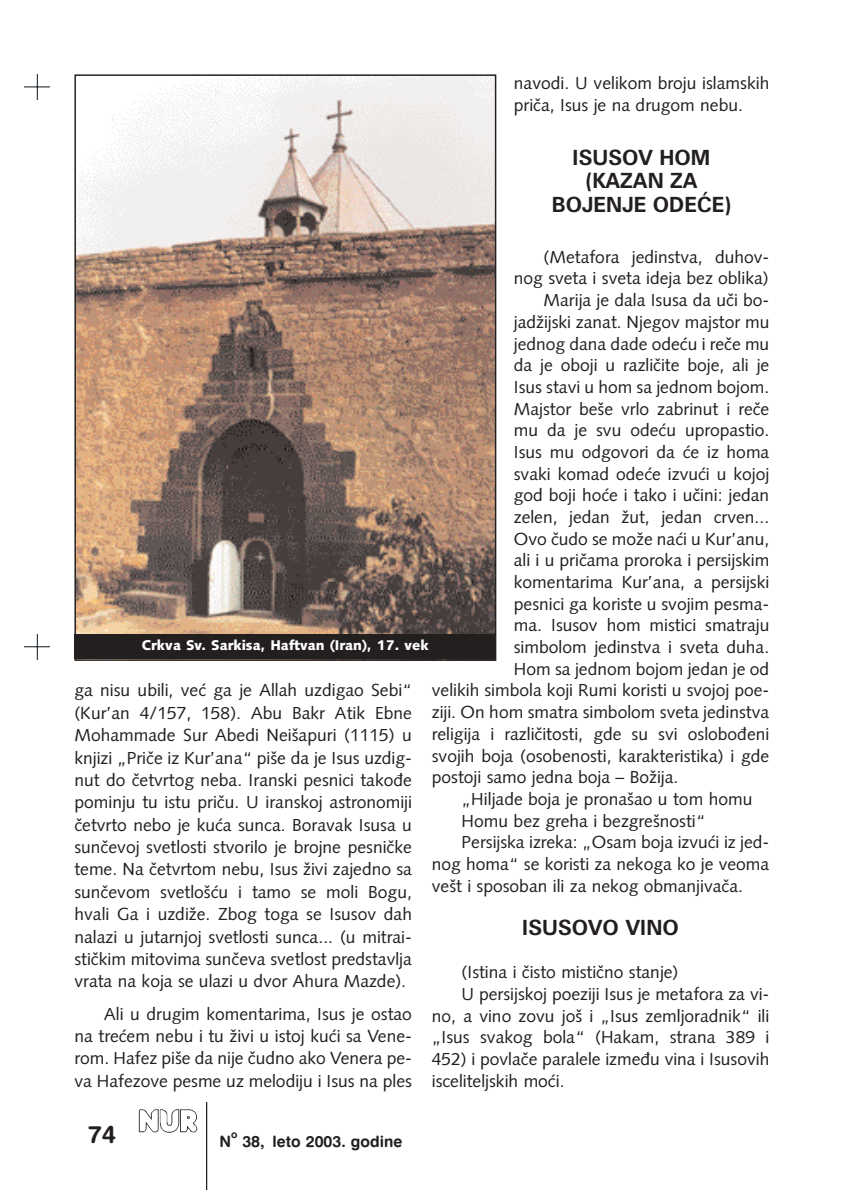
<style>
.page{position:relative;width:844px;height:1190px;background:#fff}
.page>*{position:absolute;margin:0;border:0;box-sizing:border-box;transform-origin:0 0}
.t1{font:24.5px "TT7 F07 O00";color:#231f1f}
.t2{font:21px/23.8px "TT7 F12 O00";color:#231f1f;text-align:center}
.t3{font:17.5px/22.4px "TT7 F0 BO00";color:#231f1f;text-align:justify}
.t4{font:15.75px "TT7 F07 O00";color:#231f1f}
.t5{font:14px "TT7 F00 O00";color:#fff}
.t6{font:10.33px "TT7 F07 O00";color:#231f1f}
</style>
<div class="page">
<img style="left:139px;top:1109px;width:59px;height:24px">
<hr style="left:206px;top:1102px;width:1px;height:88px;background:#231f1f">
<img style="left:76px;top:76px;width:418px;height:558px">
<div style="left:74px;top:634px;width:422px;height:25px;background:#231f1f"></div>
<svg style="left:25px;top:74px;width:25px;height:25px"></svg>
<svg style="left:25px;top:634px;width:25px;height:25px"></svg>
<p class="t3" style="left:514px;top:74px;width:257px;line-height:21.7px">navodi. U velikom broju islamskih pri~a, Isus je na drugom nebu.</p>
<p class="t2" style="left:552px;top:147px;width:181px">ISUSOV HOM (KAZAN ZA<br>BOJENJE ODE]E)</p>
<p class="t3" style="left:543px;top:247px;width:227px">(Metafora jedinstva, duhov-</p>
<p class="t3" style="left:514px;top:269px;width:256px">nog sveta i sveta ideja bez oblika)</p>
<p class="t3" style="left:543px;top:290px;width:227px">Marija je dala Isusa da u~i bo-</p>
<p class="t3" style="left:514px;top:312px;width:257px">jad`ijski zanat. Njegov majstor mu</p>
<p class="t3" style="left:514px;top:334px;width:257px">jednog dana dade ode}u i re~e mu</p>
<p class="t3" style="left:514px;top:355px;width:257px">da je oboji u razli~ite boje, ali je</p>
<p class="t3" style="left:514px;top:377px;width:257px">Isus stavi u hom sa jednom bojom.</p>
<p class="t3" style="left:514px;top:399px;width:257px">Majstor be{e vrlo zabrinut i re~e</p>
<p class="t3" style="left:514px;top:421px;width:257px">mu da je svu ode}u upropastio.</p>
<p class="t3" style="left:514px;top:442px;width:257px">Isus mu odgovori da }e iz homa</p>
<p class="t3" style="left:514px;top:464px;width:257px">svaki komad ode}e izvu}i u kojoj</p>
<p class="t3" style="left:514px;top:486px;width:257px">god boji ho}e i tako i u~ini: jedan</p>
<p class="t3" style="left:514px;top:507px;width:257px">zelen, jedan `ut, jedan crven...</p>
<p class="t3" style="left:514px;top:529px;width:257px">Ovo ~udo se mo`e na}i u Kur’anu,</p>
<p class="t3" style="left:514px;top:551px;width:257px">ali i u pri~ama proroka i persijskim</p>
<p class="t3" style="left:514px;top:572px;width:257px">komentarima Kur’ana, a persijski</p>
<p class="t3" style="left:514px;top:594px;width:257px">pesnici ga koriste u svojim pesma-</p>
<p class="t3" style="left:514px;top:616px;width:257px">ma. Isusov hom mistici smatraju</p>
<p class="t3" style="left:514px;top:637px;width:257px">simbolom jedinstva i sveta duha.</p>
<p class="t3" style="left:514px;top:659px;width:257px">Hom sa jednom bojom jedan je od</p>
<p class="t3" style="left:432px;top:681px;width:339px">velikih simbola koji Rumi koristi u svojoj poe-</p>
<p class="t3" style="left:432px;top:702px;width:339px">ziji. On hom smatra simbolom sveta jedinstva</p>
<p class="t3" style="left:432px;top:724px;width:339px">religija i razli~itosti, gde su svi oslobo|eni</p>
<p class="t3" style="left:432px;top:746px;width:339px">svojih boja (osobenosti, karakteristika) i gde</p>
<p class="t3" style="left:432px;top:767px;width:248px">postoji samo jedna boja – Bo`ija.</p>
<p class="t3" style="left:461px;top:789px;width:292px">„Hiljade boja je prona{ao u tom homu</p>
<p class="t3" style="left:461px;top:811px;width:245px">Homu bez greha i bezgre{nosti“</p>
<p class="t3" style="left:461px;top:833px;width:309px">Persijska izreka: „Osam boja izvu}i iz jed-</p>
<p class="t3" style="left:432px;top:854px;width:339px">nog homa“ se koristi za nekoga ko je veoma</p>
<p class="t3" style="left:432px;top:876px;width:313px">ve{t i sposoban ili za nekog obmanjiva~a.</p>
<p class="t2" style="left:522px;top:918px;width:158px">ISUSOVO VINO</p>
<p class="t3" style="left:461px;top:963px;width:218px">(Istina i ~isto misti~no stanje)</p>
<p class="t3" style="left:461px;top:984px;width:309px">U persijskoj poeziji Isus je metafora za vi-</p>
<p class="t3" style="left:432px;top:1006px;width:339px">no, a vino zovu jo{ i „Isus zemljoradnik“ ili</p>
<p class="t3" style="left:432px;top:1028px;width:339px">„Isus svakog bola“ (Hakam, strana 389 i</p>
<p class="t3" style="left:432px;top:1049px;width:339px">452) i povla~e paralele izme|u vina i Isusovih</p>
<p class="t3" style="left:432px;top:1071px;width:134px">isceliteljskih mo}i.</p>
<p class="t5" style="left:142px;top:640px;width:288px">Crkva Sv. Sarkisa, Haftvan (Iran), 17. vek</p>
<p class="t3" style="left:74px;top:681px;width:339px">ga nisu ubili, ve} ga je Allah uzdigao Sebi“ (Kur’an 4/157, 158). Abu Bakr Atik Ebne Mohammade Sur Abedi Nei{apuri (1115) u knjizi „Pri~e iz Kur’ana“ pi{e da je Isus uzdig&shy;nut do ~etvrtog neba. Iranski pesnici tako|e pominju tu istu pri~u. U iranskoj astronomiji ~etvrto nebo je ku}a sunca. Boravak Isusa u sun~evoj svetlosti stvorilo je brojne pesni~ke teme. Na ~etvrtom nebu, Isus `ivi zajedno sa sun~evom svetlo{}u i tamo se moli Bogu, hvali Ga i uzdi`e. Zbog toga se Isusov dah nalazi u jutarnjoj svetlosti sunca... (u mitrai&shy;sti~kim mitovima sun~eva svetlost predstavlja vrata na koja se ulazi u dvor Ahura Mazde).</p>
<p class="t3" style="left:74px;top:1004px;width:339px;text-indent:30px">Ali u drugim komentarima, Isus je ostao na tre}em nebu i tu `ivi u istoj ku}i sa Vene&shy;rom. Hafez pi{e da nije ~udno ako Venera pe&shy;va Hafezove pesme uz melodiju i Isus na ples</p>
<h1 class="t1" style="left:88px;top:1125px;width:29px">74</h1>
<p class="t6" style="left:231px;top:1130px;width:8px">o</p>
<p class="t4" style="left:219px;top:1136px;width:13px">N</p>
<p class="t4" style="left:242px;top:1136px;width:161px">38, leto 2003. godine</p>
</div>
